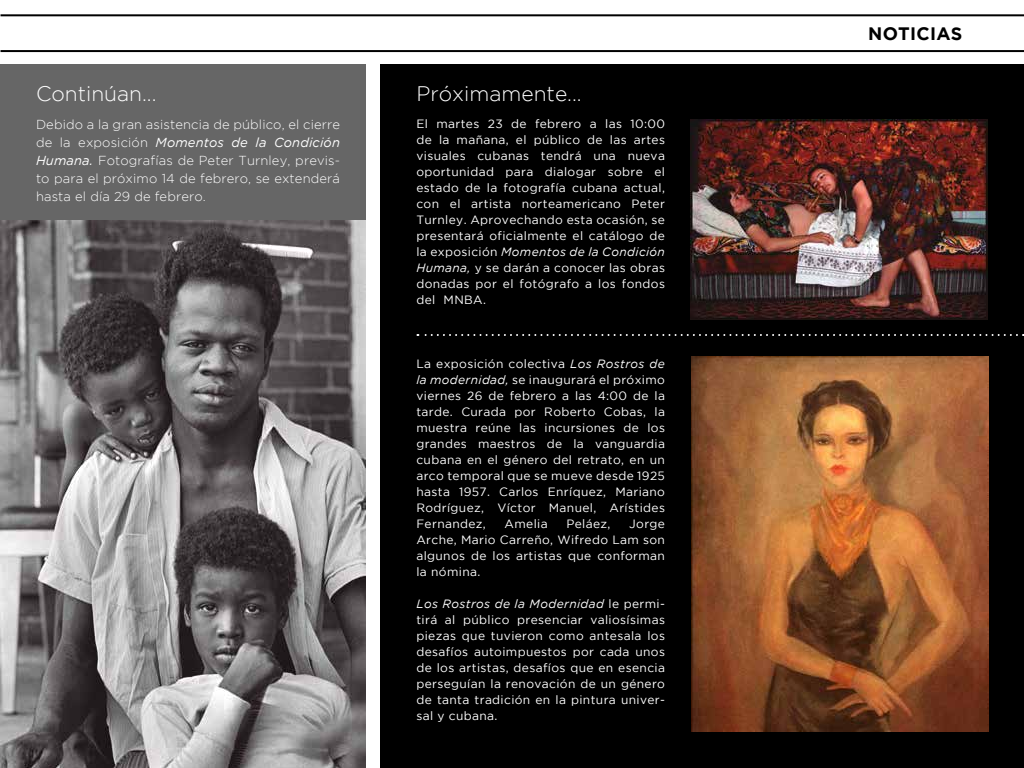
<style>
.page{position:relative;width:1024px;height:768px;background:#fff}
.page>*{position:absolute;margin:0;border:0;box-sizing:border-box;transform-origin:0 0}
.t1{font:300 21px "Gotham";color:#fff}
.t2{font:700 18px "Gotham";letter-spacing:.015em;color:#000}
.t3{font:300 13px/18px "Gotham";letter-spacing:.01em;color:#fff;text-align:justify}
.t4{font:12px/16px "Gotham";letter-spacing:.03em;color:#fff;text-align:justify}
.s1{font-weight:400;font-style:italic}
.s2{font-style:italic}
</style>
<div class="page">
<div style="left:0;top:64px;width:366px;height:704px;background:#666"></div>
<div style="left:380px;top:64px;width:644px;height:704px;background:#000"></div>
<img style="left:0;top:220px;width:366px;height:548px">
<hr style="left:0;top:14px;width:1024px;height:2px;background:#000">
<hr style="left:0;top:50px;width:1024px;height:2px;background:#000">
<svg style="left:417px;top:334px;width:600px;height:2px"></svg>
<img style="left:691px;top:119px;width:297px;height:201px">
<img style="left:691px;top:356px;width:297px;height:376px">
<h1 class="t1" style="left:36px;top:82px;width:122px">Continúan...</h1>
<h1 class="t1" style="left:416px;top:82px;width:167px">Próximamente...</h1>
<p class="t3" style="left:36px;top:115px;width:306px">Debido a la gran asistencia de público, el cierre de la exposición <span class="s1">Momentos de la Condición Humana.</span> Fotografías de Peter Turnley, previs&shy;to para el próximo 14 de febrero, se extenderá hasta el día 29 de febrero.</p>
<p class="t4" style="left:416px;top:116px;width:250px">El martes 23 de febrero a las 10:00 de la mañana, el público de las artes visuales cubanas tendrá una nueva oportunidad para dialogar sobre el estado de la fotografía cubana actual, con el artista norteamericano Peter Turnley. Aprovechando esta ocasión, se presentará oficialmente el catálogo de la exposición <span class="s2">Momentos de la Condición Humana,</span> y se darán a conocer las obras donadas por el fotógrafo a los fondos del MNBA.</p>
<p class="t4" style="left:416px;top:355px;width:250px">La exposición colectiva <span class="s2">Los Rostros de la modernidad,</span> se inaugurará el próximo viernes 26 de febrero a las 4:00 de la tarde. Curada por Roberto Cobas, la muestra reúne las incursiones de los grandes maestros de la vanguardia cubana en el género del retrato, en un arco temporal que se mueve desde 1925 hasta 1957. Carlos Enríquez, Mariano Rodríguez, Víctor Manuel, Arístides Fernandez,</p>
<p class="t4" style="left:505px;top:515px;width:45px">Amelia</p>
<p class="t4" style="left:566px;top:515px;width:46px">Peláez,</p>
<p class="t4" style="left:416px;top:515px;width:250px;text-indent:213px">Jorge Arche, Mario Carreño, Wifredo Lam son algunos de los artistas que conforman la nómina.</p>
<p class="t4" style="left:416px;top:595px;width:250px"><span class="s2">Los Rostros de la Modernidad</span> le permi&shy;tirá al público presenciar valiosísimas piezas que tuvieron como antesala los desafíos autoimpuestos por cada unos de los artistas, desafíos que en esencia perseguían la renovación de un género de tanta tradición en la pintura univer&shy;sal y cubana.</p>
<h2 class="t2" style="left:868px;top:23px;width:96px">NOTICIAS</h2>
</div>
